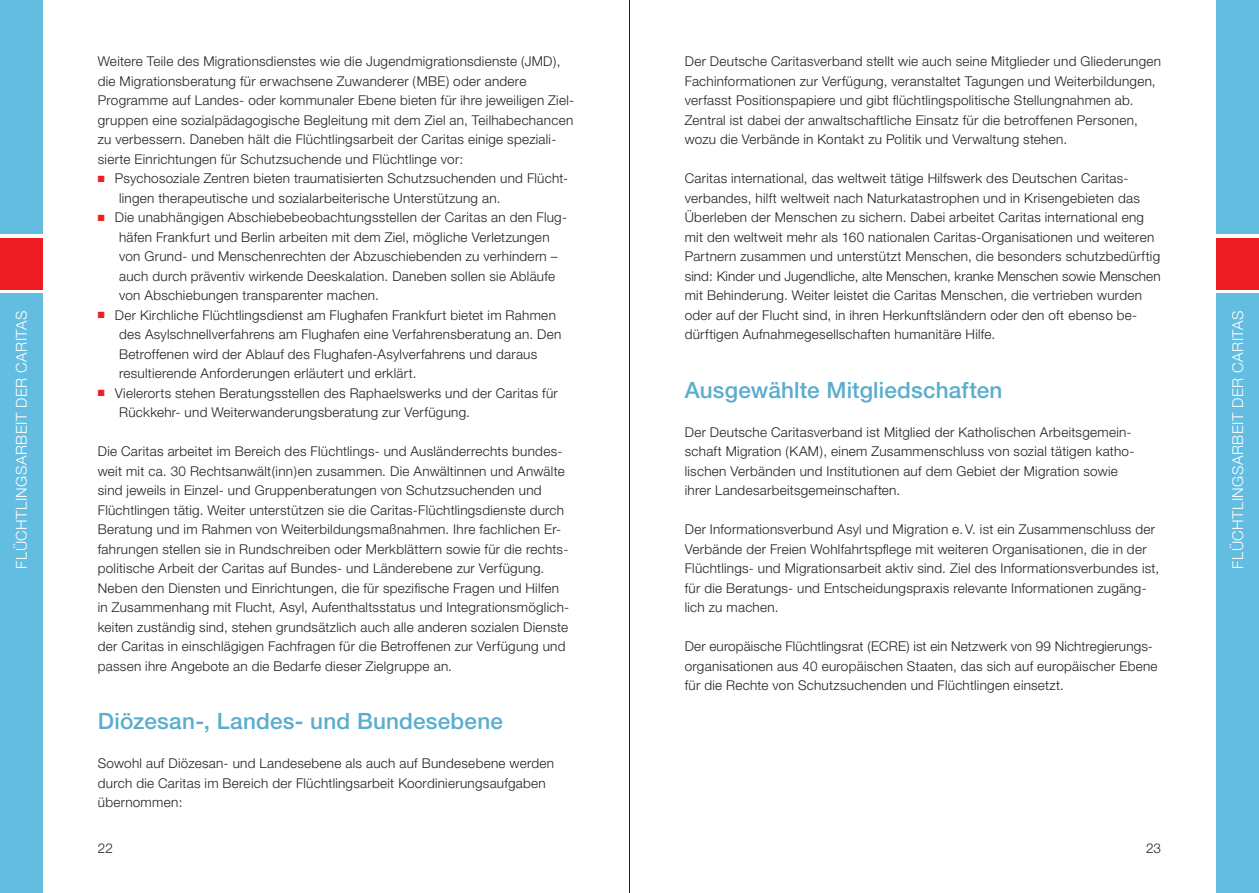
<style>
.page{position:relative;width:1259px;height:893px;background:#fff}
.page>*{position:absolute;margin:0;border:0;box-sizing:border-box;transform-origin:0 0}
.t1{font:500 22.5px "Helvetica Neue";letter-spacing:.01em;color:#5aadcd}
.t2{font:300 15px "Helvetica Neue";letter-spacing:.03em;color:#fff}
.t3{font:300 13.5px/19.5px "Helvetica Neue";letter-spacing:.02em;color:#231f20}
.s1{color:#ee1d23}
</style>
<div class="page">
<div style="left:0;top:0;width:43px;height:234px;background:#62bde0"></div>
<div style="left:0;top:293px;width:43px;height:600px;background:#62bde0"></div>
<div style="left:0;top:238px;width:43px;height:51px;background:#ee1d23"></div>
<div style="left:1216px;top:0;width:43px;height:234px;background:#62bde0"></div>
<div style="left:1216px;top:293px;width:43px;height:600px;background:#62bde0"></div>
<div style="left:1216px;top:238px;width:43px;height:51px;background:#ee1d23"></div>
<hr style="left:629px;top:0;width:1px;height:893px;background:#231f20">
<p class="t3" style="left:685px;top:51px;width:478px">Der Deutsche Caritasverband stellt wie auch seine Mitglieder und Gliederungen Fachinformationen zur Verfügung, veranstaltet Tagungen und Weiterbildungen, verfasst Positionspapiere und gibt flüchtlingspolitische Stellungnahmen ab.<br>Zentral ist dabei der anwaltschaftliche Einsatz für die betroffenen Personen, wozu die Verbände in Kontakt zu Politik und Verwaltung stehen.</p>
<p class="t3" style="left:685px;top:168px;width:477px">Caritas international, das weltweit tätige H ilfswerk des Deutschen Caritas&shy;verbandes, hilft weltweit nach Naturkatastrophen und in Krisengebieten das Überleben der Menschen zu sichern. Dabei arbeitet Caritas international eng mit den weltweit mehr als 160 nationalen Caritas-Organisationen und weiteren Partnern zusammen und unterstützt Menschen, die besonders schutzbedürftig sind: Kinder und Jugendliche, alte Menschen, kranke Menschen sowie Menschen mit Behinderung. Weiter leistet die Caritas Menschen, die vertrieben wurden oder auf der Flucht sind, in ihren Herkunftsländern oder den oft ebenso be&shy;dürftigen Aufnahmegesellschaften humanitäre H ilfe.</p>
<h1 class="t1" style="left:685px;top:376px;width:319px">Ausgewählte Mitgliedschaften</h1>
<p class="t3" style="left:685px;top:422px;width:451px">Der Deutsche Caritasverband ist Mitglied der Katholischen Arbeitsgemein&shy;schaft Migration (KAM), einem Zusammenschluss von sozial tätigen katho&shy;lischen Verbänden und Institutionen auf dem Gebiet der Migration sowie ihrer Landesarbeitsgemeinschaften.</p>
<p class="t3" style="left:685px;top:519px;width:476px">Der Informationsverbund Asyl und Migration e.V. ist ein Zusammenschluss der Verbände der Freien Wohlfahrtspflege mit weiteren Organisationen, die in der Flüchtlings- und Migrationsarbeit aktiv sind. Ziel des Informationsverbundes ist, für die Beratungs- und Entscheidungspraxis relevante Informationen zugäng&shy;lich zu machen.</p>
<p class="t3" style="left:685px;top:636px;width:474px">Der europäische Flüchtlingsrat (ECRE) ist ein Netzwerk von 99 N ichtregierungs&shy;organisationen aus 40 europäischen Staaten, das sich auf europäischer Ebene für die Rechte von Schutzsuchenden und Flüchtlingen einsetzt.</p>
<p class="t3" style="left:98px;top:51px;width:478px">Weitere Teile des Migrationsdienstes wie die Jugendmigrationsdienste (JMD), die Migrationsberatung für erwachsene Zuwanderer (MBE) oder andere Programme auf Landes- oder kommunaler Ebene bieten für ihre jeweiligen Ziel&shy;gruppen eine sozialpädagogische Begleitung mit dem Ziel an, Teilhabechancen zu verbessern. Daneben hält die Flüchtlingsarbeit der Caritas einige speziali&shy;sierte Einrichtungen für Schutzsuchende und Flüchtlinge vor:</p>
<p class="t3" style="left:119px;top:168px;width:451px;text-indent:-21px"><span class="s1">■</span> Psychosoziale Zentren bieten traumatisierten Schutzsuchenden und Flücht&shy;lingen therapeutische und sozialarbeiterische Unterstützung an.</p>
<p class="t3" style="left:119px;top:207px;width:449px;text-indent:-21px"><span class="s1">■</span> Die unabhängigen Abschiebebeobachtungsstellen der Caritas an den Flug&shy;häfen Frankfurt und Berlin arbeiten mit dem Ziel, mögliche Verletzungen von Grund- und Menschenrechten der Abzuschiebenden zu verhindern – auch durch präventiv wirkende Deeskalation. Daneben sollen sie Abläufe von Abschiebungen transparenter machen.</p>
<p class="t3" style="left:119px;top:305px;width:444px;text-indent:-21px"><span class="s1">■</span> Der Kirchliche Flüchtlingsdienst am Flughafen Frankfurt bietet im Rahmen des Asylschnellverfahrens am Flughafen eine Verfahrensberatung an. Den Betroffenen wird der Ablauf des Flughafen-Asylverfahrens und daraus resultierende Anforderungen erläutert und erklärt.</p>
<p class="t3" style="left:119px;top:383px;width:440px;text-indent:-21px"><span class="s1">■</span> Vielerorts stehen Beratungsstellen des Raphaelswerks und der Caritas für<br>Rückkehr- und Weiterwanderungsberatung zur Verfügung.</p>
<p class="t3" style="left:98px;top:441px;width:473px">Die Caritas arbeitet im Bereich des Flüchtlings- und Ausländerrechts bundes&shy;weit mit ca. 30 Rechtsanwält(inn)en zusammen. Die Anwältinnen und Anwälte sind jeweils in Einzel- und Gruppenberatungen von Schutzsuchenden und Flüchtlingen tätig. Weiter unterstützen sie die Caritas-Flüchtlingsdienste durch Beratung und im Rahmen von Weiterbildungsmaßnahmen. Ihre fachlichen Er&shy;fahrungen stellen sie in Rundschreiben oder Merkblättern sowie für die rechts&shy;politische Arbeit der Caritas auf Bundes- und Länderebene zur Verfügung.<br>Neben den Diensten und Einrichtungen, die für spezifische Fragen und H ilfen in Zusammenhang mit Flucht, Asyl, Aufenthaltsstatus und Integrationsmöglich&shy;keiten zuständig sind, stehen grundsätzlich auch alle anderen sozialen Dienste der Caritas in einschlägigen Fachfragen für die Betroffenen zur Verfügung und passen ihre Angebote an die Bedarfe dieser Zielgruppe an.</p>
<h1 class="t1" style="left:98px;top:708px;width:406px">Diözesan-, Landes- und Bundesebene</h1>
<p class="t3" style="left:98px;top:753px;width:458px">Sowohl auf Diözesan- und Landesebene als auch auf Bundesebene werden durch die Caritas im Bereich der Flüchtlingsarbeit Koordinierungsaufgaben übernommen:</p>
<p class="t2" style="left:12px;top:568px;width:259px;rotate:-90deg">Flüchtlingsarbeit der Caritas</p>
<p class="t2" style="left:1228px;top:568px;width:259px;rotate:-90deg">Flüchtlingsarbeit der Caritas</p>
<p class="t3" style="left:98px;top:838px;width:17px">22</p>
<p class="t3" style="left:1146px;top:838px;width:17px">23</p>
</div>
